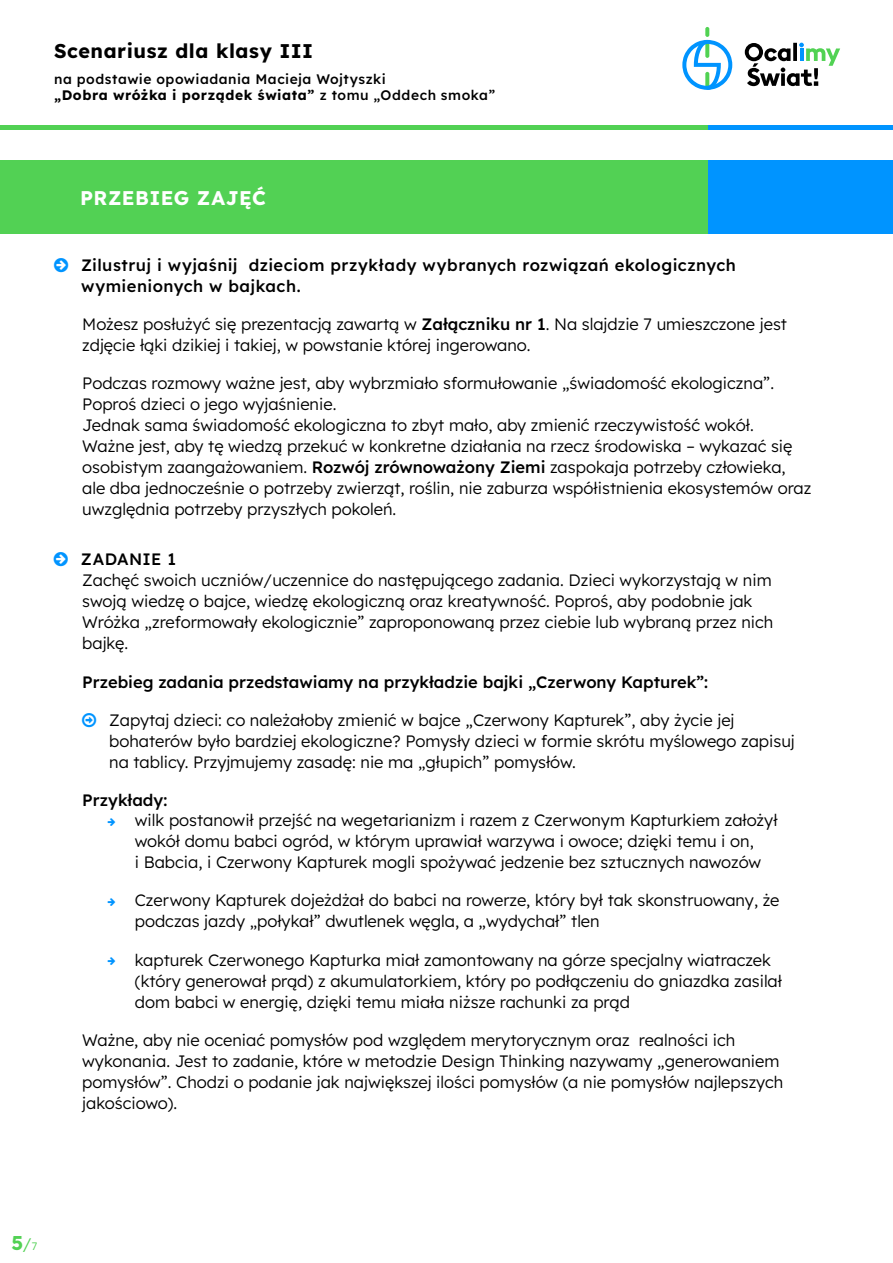
<style>
.page{position:relative;width:893px;height:1263px;background:#fff}
.page>*{position:absolute;margin:0;border:0;box-sizing:border-box;transform-origin:0 0}
.t1{font:700 19.8px "Lexend";letter-spacing:.025em;color:#000}
.t2{font:700 19.8px "Lexend";letter-spacing:.02em;color:#fff}
.t3{font:700 19.8px "Lexend";color:#52d154}
.t4{font:300 16.5px/21px "Lexend";color:#000}
.t5{font:500 16.5px/21px "Lexend";letter-spacing:.015em;color:#000}
.t6{font:500 13.8px/16.5px "Lexend";letter-spacing:.035em;color:#000}
.s1{font-weight:700}
.s2{font-weight:500}
.s3{font-weight:300;font-size:16.8px}
.s4{font-weight:300;font-size:10.8px}
</style>
<div class="page">
<div style="left:0;top:125px;width:893px;height:5px;background:#52d154"></div>
<div style="left:708px;top:125px;width:185px;height:5px;background:#0094ff"></div>
<svg style="left:705px;top:27px;width:4px;height:10px"></svg>
<svg style="left:682px;top:40px;width:50px;height:50px"></svg>
<svg style="left:745px;top:43px;width:95px;height:43px"></svg>
<div style="left:0;top:160px;width:893px;height:74px;background:#52d154"></div>
<div style="left:708px;top:160px;width:185px;height:74px;background:#0094ff"></div>
<p class="t1" style="left:54px;top:37px;width:261px">Scenariusz dla klasy III</p>
<p class="t6" style="left:54px;top:70px;width:443px">na podstawie opowiadania Macieja Wojtyszki<br><span class="s1">„Dobra wróżka i porządek świata”</span> z tomu „Oddech smoka”</p>
<p class="t2" style="left:80px;top:184px;width:187px">PRZEBIEG ZAJĘĆ</p>
<p class="t5" style="left:81px;top:253px;width:656px">Zilustruj i wyjaśnij dzieciom przykłady wybranych rozwiązań ekologicznych wymienionych w bajkach.</p>
<p class="t4" style="left:82px;top:312px;width:706px">Możesz posłużyć się prezentacją zawartą w <span class="s2">Załączniku nr 1</span>. Na slajdzie 7 umieszczone jest zdjęcie łąki dzikiej i takiej, w powstanie której ingerowano.</p>
<p class="t4" style="left:82px;top:371px;width:731px">Podczas rozmowy ważne jest, aby wybrzmiało sformułowanie „świadomość ekologiczna”.<br>Poproś dzieci o jego wyjaśnienie.<br>Jednak sama świadomość ekologiczna to zbyt mało, aby zmienić rzeczywistość wokół.<br>Ważne jest, aby tę wiedzą przekuć w konkretne działania na rzecz środowiska – wykazać się osobistym zaangażowaniem. <span class="s2">Rozwój zrównoważony Ziemi</span> zaspokaja potrzeby człowieka, ale dba jednocześnie o potrzeby zwierząt, roślin, nie zaburza współistnienia ekosystemów oraz uwzględnia potrzeby przyszłych pokoleń.</p>
<p class="t5" style="left:81px;top:548px;width:97px">ZADANIE 1</p>
<p class="t4" style="left:82px;top:569px;width:693px">Zachęć swoich uczniów/uczennice do następującego zadania. Dzieci wykorzystają w nim swoją wiedzę o bajce, wiedzę ekologiczną oraz kreatywność. Poproś, aby podobnie jak Wróżka „zreformowały ekologicznie” zaproponowaną przez ciebie lub wybraną przez nich bajkę.</p>
<p class="t5" style="left:82px;top:670px;width:627px">Przebieg zadania przedstawiamy na przykładzie bajki „Czerwony Kapturek”:</p>
<p class="t4" style="left:109px;top:708px;width:687px">Zapytaj dzieci: co należałoby zmienić w bajce „Czerwony Kapturek”, aby życie jej bohaterów było bardziej ekologiczne? Pomysły dzieci w formie skrótu myślowego zapisuj na tablicy. Przyjmujemy zasadę: nie ma „głupich” pomysłów.</p>
<p class="t5" style="left:82px;top:788px;width:87px">Przykłady:</p>
<p class="t4" style="left:135px;top:809px;width:644px">wilk postanowił przejść na wegetarianizm i razem z Czerwonym Kapturkiem założył wokół domu babci ogród, w którym uprawiał warzywa i owoce; dzięki temu i on,<br>i Babcia, i Czerwony Kapturek mogli spożywać jedzenie bez sztucznych nawozów</p>
<p class="t4" style="left:135px;top:889px;width:646px">Czerwony Kapturek dojeżdżał do babci na rowerze, który był tak skonstruowany, że podczas jazdy „połykał” dwutlenek węgla, a „wydychał” tlen</p>
<p class="t4" style="left:135px;top:948px;width:649px">kapturek Czerwonego Kapturka miał zamontowany na górze specjalny wiatraczek (który generował prąd) z akumulatorkiem, który po podłączeniu do gniazdka zasilał dom babci w energię, dzięki temu miała niższe rachunki za prąd</p>
<p class="t4" style="left:82px;top:1028px;width:703px">Ważne, aby nie oceniać pomysłów pod względem merytorycznym oraz realności ich wykonania. Jest to zadanie, które w metodzie Design Thinking nazywamy „generowaniem pomysłów”. Chodzi o podanie jak największej ilości pomysłów (a nie pomysłów najlepszych jakościowo).</p>
<p class="t3" style="left:11px;top:1228px;width:28px">5<span class="s3">/</span><span class="s4">7</span></p>
</div>
